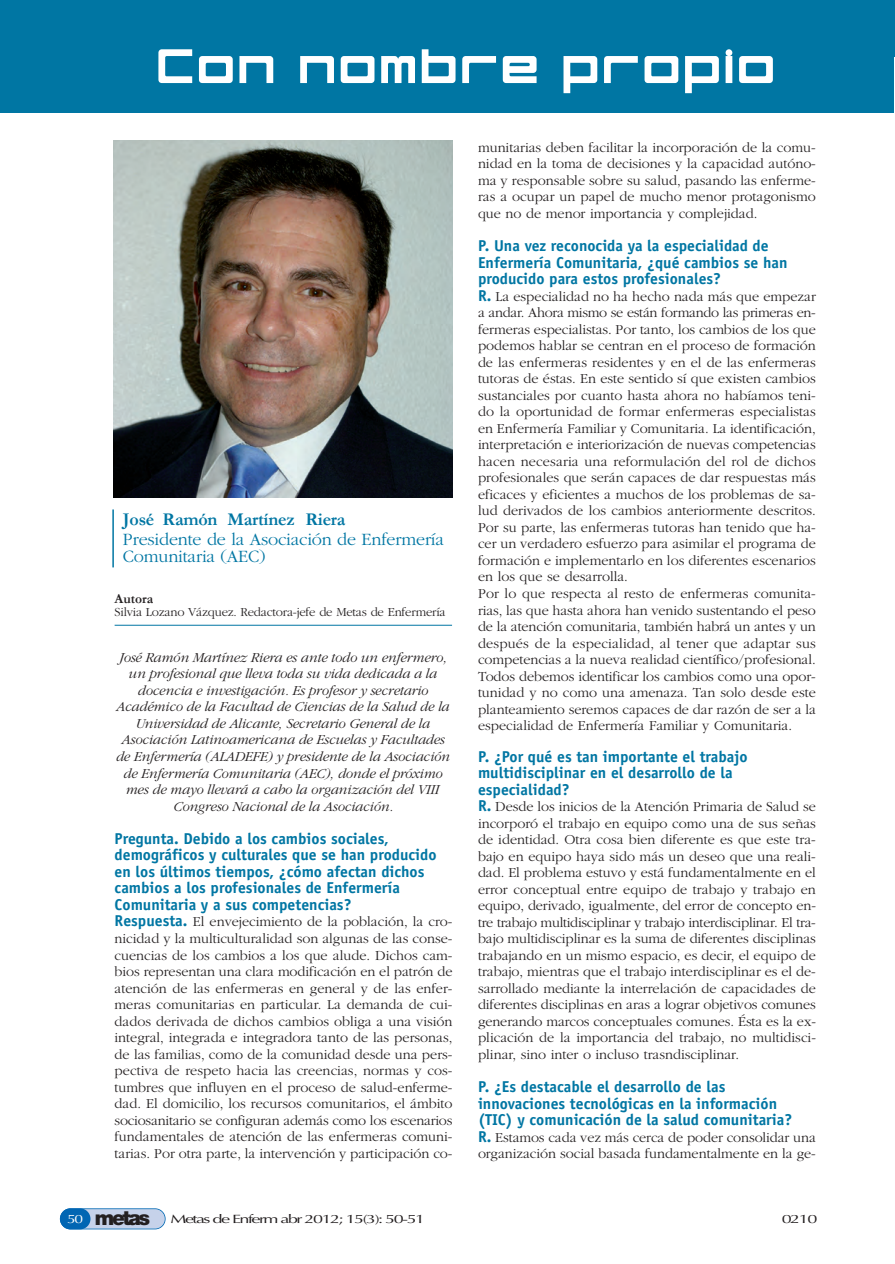
<style>
.page{position:relative;width:895px;height:1264px;background:#fff}
.page>*{position:absolute;margin:0;border:0;box-sizing:border-box;transform-origin:0 0}
.t1{font:108px "Linesquare Rounded Extended";letter-spacing:.03em;color:#fff}
.t2{font:300 18px/20.7px "Garamond";letter-spacing:-.01em;color:#0076a3}
.t3{font:700 15.75px/16.5px "Officina Sans";color:#0076a3}
.t4{font:300 14.25px/16.5px "Garamond";color:#231f20;text-align:justify}
.t5{font:italic 300 14.25px/16.5px "Garamond";letter-spacing:-.01em;color:#231f20;text-align:center}
.t6{font:700 13.5px "Garamond";color:#231f20}
.t7{font:300 12.75px "Garamond";letter-spacing:-.015em;color:#231f20}
.t8{font:12px "Optima";letter-spacing:-.085em;color:#231f20;scale:1.5 1}
.s1{font-weight:700}
.s2{font-family:"Officina Sans";font-weight:700;font-size:15.75px;color:#0076a3}
.s3{color:#fff}
.s4{font-family:"Helvetica Neue";font-weight:900;font-size:20.25px}
</style>
<div class="page">
<div style="left:855px;top:0;width:39px;height:57px;background:#0076a3"></div>
<div style="left:61px;top:1209px;width:104px;height:19px;background:#c6d2ea;border-radius:10px"></div>
<div style="left:60px;top:1208px;width:105px;height:21px;border:2px solid #0166b3;border-radius:11px"></div>
<div style="left:60px;top:1208px;width:30px;height:21px;background:#0166b3;border-radius:11px"></div>
<div style="left:0;top:0;width:893px;height:113px;background:#0076a3"></div>
<img style="left:113px;top:140px;width:339px;height:357px">
<hr style="left:115px;top:625px;width:337px;height:1px;background:#0076a3">
<hr style="left:112px;top:509px;width:2px;height:58px;background:#0076a3">
<p class="t1" style="left:158px;top:-17px;width:619px">Con nombre propio</p>
<p class="t2" style="left:123px;top:510px;width:322px"><span class="s1">José Ramón Martínez Riera<br></span>Presidente de la Asociación de Enfermería</p>
<p class="t2" style="left:123px;top:547px;width:144px">Comunitaria (AEC)</p>
<p class="t6" style="left:115px;top:590px;width:40px">Autora</p>
<p class="t7" style="left:115px;top:607px;width:332px">Silvia Lozano Vázquez. Redactora-jefe de Metas de Enfermería</p>
<p class="t5" style="left:116px;top:650px;width:335px">José Ramón Martínez Riera es ante todo un enfermero, un profesional que lleva toda su vida dedicada a la docencia e investigación. Es profesor y secretario Académico de la Facultad de Ciencias de la Salud de la Universidad de Alicante, Secretario General de la Asociación Latinoamericana de Escuelas y Facultades de Enfermería (ALADEFE) y presidente de la Asociación de Enfermería Comunitaria (AEC), donde el próximo mes de mayo llevará a cabo la organización del VIII Congreso Nacional de la Asociación.</p>
<p class="t3" style="left:115px;top:831px;width:323px">Pregunta. Debido a los cambios sociales, demográficos y culturales que se han producido en los últimos tiempos, ¿cómo afectan dichos cambios a los profesionales de Enfermería Comunitaria y a sus competencias?</p>
<p class="t4" style="left:115px;top:915px;width:339px"><span class="s2">Respuesta.</span> El envejecimiento de la población, la cro&shy;nicidad y la multiculturalidad son algunas de las conse&shy;cuencias de los cambios a los que alude. Dichos cam&shy;bios representan una clara modificación en el patrón de atención de las enfermeras en general y de las enfer&shy;meras comunitarias en particular. La demanda de cui&shy;dados derivada de dichos cambios obliga a una visión integral, integrada e integradora tanto de las personas, de las familias, como de la comunidad desde una pers&shy;pectiva de respeto hacia las creencias, normas y cos&shy;tumbres que influyen en el proceso de salud-enferme&shy;dad. El domicilio, los recursos comunitarios, el ámbito sociosanitario se configuran además como los escenarios fundamentales de atención de las enfermeras comuni&shy;tarias. Por otra parte, la intervención y participación co-</p>
<p class="t4" style="left:478px;top:140px;width:339px">munitarias deben facilitar la incorporación de la comu&shy;nidad en la toma de decisiones y la capacidad autóno&shy;ma y responsable sobre su salud, pasando las enferme&shy;ras a ocupar un papel de mucho menor protagonismo que no de menor importancia y complejidad.</p>
<p class="t3" style="left:478px;top:239px;width:311px">P. Una vez reconocida ya la especialidad de<br>Enfermería Comunitaria, ¿qué cambios se han producido para estos profesionales?</p>
<p class="t4" style="left:478px;top:289px;width:339px;text-align:left"><span class="s2">R.</span> La especialidad no ha hecho nada más que empezar a andar. Ahora mismo se están formando las primeras en&shy;fermeras especialistas. Por tanto, los cambios de los que podemos hablar se centran en el proceso de formación de las enfermeras residentes y en el de las enfermeras tutoras de éstas. En este sentido sí que existen cambios sustanciales por cuanto hasta ahora no habíamos teni&shy;do la oportunidad de formar enfermeras especialistas en Enfermería Familiar y Comunitaria. La identificación, interpretación e interiorización de nuevas competencias hacen necesaria una reformulación del rol de dichos profesionales que serán capaces de dar respuestas más eficaces y eficientes a muchos de los problemas de sa&shy;lud derivados de los cambios anteriormente descritos.<br>Por su parte, las enfermeras tutoras han tenido que ha&shy;cer un verdadero esfuerzo para asimilar el programa de formación e implementarlo en los diferentes escenarios en los que se desarrolla.<br>Por lo que respecta al resto de enfermeras comunita&shy;rias, las que hasta ahora han venido sustentando el peso de la atención comunitaria, también habrá un antes y un después de la especialidad, al tener que adaptar sus competencias a la nueva realidad científico/profesional.<br>Todos debemos identificar los cambios como una opor&shy;tunidad y no como una amenaza. Tan solo desde este planteamiento seremos capaces de dar razón de ser a la especialidad de Enfermería Familiar y Comunitaria.</p>
<p class="t3" style="left:478px;top:749px;width:271px">P. ¿Por qué es tan importante el trabajo multidisciplinar en el desarrollo de la especialidad?</p>
<p class="t4" style="left:478px;top:799px;width:339px"><span class="s2">R.</span> Desde los inicios de la Atención Primaria de Salud se incorporó el trabajo en equipo como una de sus señas de identidad. Otra cosa bien diferente es que este tra&shy;bajo en equipo haya sido más un deseo que una reali&shy;dad. El problema estuvo y está fundamentalmente en el error conceptual entre equipo de trabajo y trabajo en equipo, derivado, igualmente, del error de concepto en&shy;tre trabajo multidisciplinar y trabajo interdisciplinar. El tra&shy;bajo multidisciplinar es la suma de diferentes disciplinas trabajando en un mismo espacio, es decir, el equipo de trabajo, mientras que el trabajo interdisciplinar es el de&shy;sarrollado mediante la interrelación de capacidades de diferentes disciplinas en aras a lograr objetivos comunes generando marcos conceptuales comunes. Ésta es la ex&shy;plicación de la importancia del trabajo, no multidisci&shy;plinar, sino inter o incluso trasndisciplinar.</p>
<p class="t3" style="left:478px;top:1079px;width:316px">P. ¿Es destacable el desarrollo de las innovaciones tecnológicas en la información (TIC) y comunicación de la salud comunitaria?</p>
<p class="t4" style="left:478px;top:1129px;width:339px"><span class="s2">R.</span> Estamos cada vez más cerca de poder consolidar una organización social basada fundamentalmente en la ge-</p>
<p class="t8" style="left:67px;top:1214px;width:240px"><span class="s3">50</span> <span class="s4">metas</span> Metas de Enferm abr 2012; 15(3): 50-51</p>
<p class="t8" style="left:781px;top:1212px;width:25px">0210</p>
</div>
